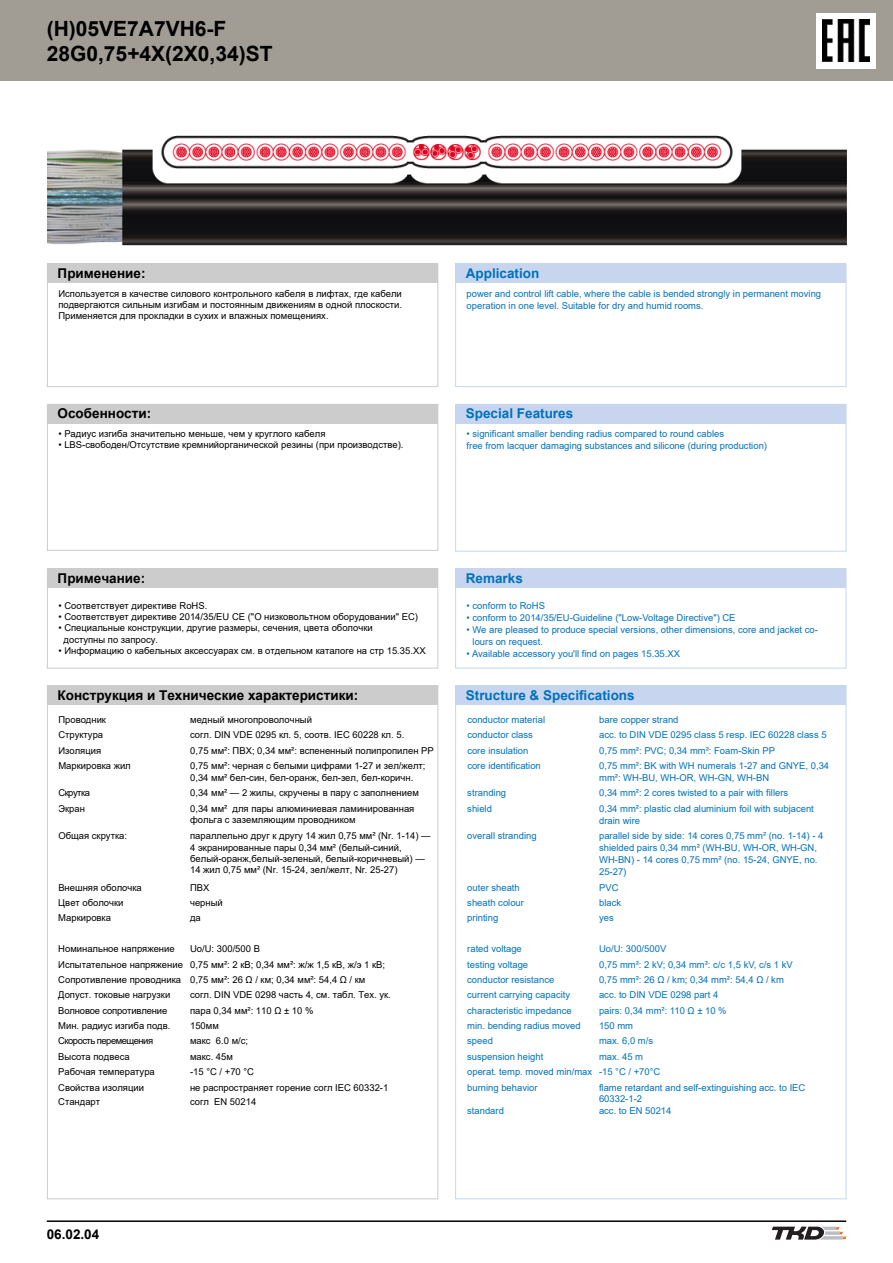
<style>
.page{position:relative;width:893px;height:1263px;background:#fff}
.page>*{position:absolute;margin:0;border:0;box-sizing:border-box;transform-origin:0 0}
.t1{font:700 21px/25.5px "Arial";color:#000}
.t2{font:700 13.5px "Arial";color:#000}
.t3{font:700 13.5px "Arial";color:#0071bc}
.t4{font:9.45px/11.4px "Arial";color:#000}
.t5{font:9.45px/12px "Arial";color:#0071bc}
.t6{font:9.45px "Arial";letter-spacing:-.055em;color:#000}
</style>
<div class="page">
<div style="left:0;top:0;width:893px;height:81px;background:#a19c94"></div>
<svg style="left:772px;top:1226px;width:74px;height:13px"></svg>
<hr style="left:47px;top:1220px;width:799px;height:2px;background:#000">
<img style="left:47px;top:135px;width:799px;height:111px">
<div style="left:47px;top:264px;width:391px;height:19px;background:#ccc"></div>
<div style="left:455px;top:264px;width:391px;height:19px;background:#c7d6ee"></div>
<div style="left:47px;top:685px;width:391px;height:20px;background:#ccc"></div>
<div style="left:455px;top:685px;width:391px;height:20px;background:#c7d6ee"></div>
<div style="left:47px;top:264px;width:391px;height:123px;border:1px solid #ccc"></div>
<div style="left:455px;top:264px;width:391px;height:123px;border:1px solid #c7d6ee"></div>
<div style="left:47px;top:404px;width:391px;height:19px;background:#ccc"></div>
<div style="left:455px;top:404px;width:391px;height:19px;background:#c7d6ee"></div>
<div style="left:47px;top:404px;width:391px;height:147px;border:1px solid #ccc"></div>
<div style="left:455px;top:404px;width:391px;height:147px;border:1px solid #c7d6ee"></div>
<div style="left:47px;top:568px;width:391px;height:20px;background:#ccc"></div>
<div style="left:455px;top:568px;width:391px;height:20px;background:#c7d6ee"></div>
<div style="left:47px;top:568px;width:391px;height:100px;border:1px solid #ccc"></div>
<div style="left:455px;top:568px;width:391px;height:100px;border:1px solid #c7d6ee"></div>
<div style="left:816px;top:13px;width:60px;height:55px;background:#fff"></div>
<img style="left:822px;top:20px;width:48px;height:41px">
<h1 class="t1" style="left:47px;top:16px;width:227px">(H)05VE7A7VH6-F<br>28G0,75+4X(2X0,34)ST</h1>
<h2 class="t2" style="left:58px;top:264px;width:89px">Применение:</h2>
<h2 class="t3" style="left:466px;top:264px;width:75px">Application</h2>
<p class="t4" style="left:58px;top:288px;width:345px;text-align:justify">Используется в качестве силового контрольного кабеля в лифтах, где кабели подвергаются сильным изгибам и постоянным движениям в одной плоскости.<br>Применяется для прокладки в сухих и влажных помещениях.</p>
<p class="t5" style="left:467px;top:287px;width:356px">power and control lift cable, where the cable is bended strongly in permanent moving operation in one level. Suitable for dry and humid rooms.</p>
<h2 class="t2" style="left:58px;top:404px;width:95px">Особенности:</h2>
<h2 class="t3" style="left:466px;top:404px;width:109px">Special Features</h2>
<p class="t4" style="left:58px;top:428px;width:269px">• Радиус изгиба значительно меньше, чем у круглого кабеля</p>
<p class="t4" style="left:58px;top:439px;width:347px">• LBS-свободен/Отсутствие кремнийорганической резины (при производстве).</p>
<p class="t5" style="left:467px;top:428px;width:302px">• significant smaller bending radius compared to round cables<br>free from lacquer damaging substances and silicone (during production)</p>
<h2 class="t2" style="left:58px;top:569px;width:89px">Примечание:</h2>
<h2 class="t3" style="left:466px;top:569px;width:59px">Remarks</h2>
<p class="t4" style="left:58px;top:599px;width:150px">• Соответствует директиве RoHS.</p>
<p class="t4" style="left:58px;top:611px;width:361px">• Соответствует директиве 2014/35/EU CE ("О низковольтном оборудовании" EC)</p>
<p class="t4" style="left:64px;top:622px;width:311px;text-indent:-5px">• Специальные конструкции, другие размеры, сечения, цвета оболочки доступны по запросу.</p>
<p class="t4" style="left:58px;top:645px;width:369px">• Информацию о кабельных аксессуарах см. в отдельном каталоге на стр 15.35.ХХ</p>
<p class="t5" style="left:467px;top:599px;width:80px">• conform to RoHS</p>
<p class="t5" style="left:467px;top:611px;width:270px">• conform to 2014/35/EU-Guideline ("Low-Voltage Directive") CE</p>
<p class="t5" style="left:473px;top:623px;width:347px;text-indent:-6px">• We are pleased to produce special versions, other dimensions, core and jacket co&shy;lours on request.</p>
<p class="t5" style="left:467px;top:647px;width:215px">• Available accessory you'll find on pages 15.35.XX</p>
<h2 class="t2" style="left:58px;top:686px;width:302px">Конструкция и Технические характеристики:</h2>
<h2 class="t3" style="left:466px;top:686px;width:170px">Structure &amp; Specifications</h2>
<p class="t4" style="left:58px;top:714px;width:49px">Проводник</p>
<p class="t4" style="left:190px;top:714px;width:123px">медный многопроволочный</p>
<p class="t5" style="left:467px;top:713px;width:79px">conductor material</p>
<p class="t5" style="left:599px;top:713px;width:81px">bare copper strand</p>
<p class="t4" style="left:58px;top:729px;width:46px">Структура</p>
<p class="t4" style="left:190px;top:729px;width:216px">согл. DIN VDE 0295 кл. 5, соотв. IEC 60228 кл. 5.</p>
<p class="t5" style="left:467px;top:729px;width:67px">conductor class</p>
<p class="t5" style="left:599px;top:729px;width:229px">acc. to DIN VDE 0295 class 5 resp. IEC 60228 class 5</p>
<p class="t4" style="left:58px;top:745px;width:44px">Изоляция</p>
<p class="t4" style="left:190px;top:745px;width:245px">0,75 мм²: ПВХ; 0,34 мм²: вспененный полипропилен PP</p>
<p class="t5" style="left:467px;top:744px;width:62px">core insulation</p>
<p class="t5" style="left:599px;top:744px;width:177px">0,75 mm²: PVC; 0,34 mm²: Foam-Skin PP</p>
<p class="t4" style="left:58px;top:760px;width:74px">Маркировка жил</p>
<p class="t4" style="left:190px;top:760px;width:237px;line-height:12px">0,75 мм²: черная с белыми цифрами 1-27 и зел/желт;<br>0,34 мм² бел-син, бел-оранж, бел-зел, бел-коричн.</p>
<p class="t5" style="left:467px;top:760px;width:75px">core identification</p>
<p class="t5" style="left:599px;top:760px;width:232px">0,75 mm²: BK with WH numerals 1-27 and GNYE, 0,34 mm²: WH-BU, WH-OR, WH-GN, WH-BN</p>
<p class="t6" style="left:58px;top:787px;width:33px">Скрутка</p>
<p class="t4" style="left:190px;top:787px;width:230px">0,34 мм² — 2 жилы, скручены в пару с заполнением</p>
<p class="t5" style="left:467px;top:787px;width:40px">stranding</p>
<p class="t5" style="left:599px;top:787px;width:191px">0,34 mm²: 2 cores twisted to a pair with fillers</p>
<p class="t4" style="left:58px;top:803px;width:28px">Экран</p>
<p class="t4" style="left:190px;top:803px;width:226px">0,34 мм² для пары алюминиевая ламинированная фольга с заземляющим проводником</p>
<p class="t5" style="left:467px;top:802px;width:26px">shield</p>
<p class="t5" style="left:599px;top:802px;width:216px">0,34 mm²: plastic clad aluminium foil with subjacent drain wire</p>
<p class="t4" style="left:58px;top:830px;width:70px">Общая скрутка:</p>
<p class="t4" style="left:190px;top:830px;width:242px">параллельно друг к другу 14 жил 0,75 мм² (Nr. 1-14) — 4 экранированные пары 0,34 мм² (белый-синий, белый-оранж,белый-зеленый, белый-коричневый) — 14 жил 0,75 мм² (Nr. 15-24, зел/желт, Nr. 25-27)</p>
<p class="t5" style="left:467px;top:830px;width:71px">overall stranding</p>
<p class="t5" style="left:599px;top:830px;width:226px">parallel side by side: 14 cores 0,75 mm² (no. 1-14) - 4 shielded pairs 0,34 mm² (WH-BU, WH-OR, WH-GN, WH-BN) - 14 cores 0,75 mm² (no. 15-24, GNYE, no.<br>25-27)</p>
<p class="t4" style="left:58px;top:881px;width:85px">Внешняя оболочка</p>
<p class="t4" style="left:190px;top:881px;width:21px">ПВХ</p>
<p class="t5" style="left:467px;top:881px;width:54px">outer sheath</p>
<p class="t5" style="left:599px;top:881px;width:21px">PVC</p>
<p class="t4" style="left:58px;top:897px;width:67px">Цвет оболочки</p>
<p class="t4" style="left:190px;top:897px;width:34px">черный</p>
<p class="t5" style="left:467px;top:897px;width:58px">sheath colour</p>
<p class="t5" style="left:599px;top:897px;width:24px">black</p>
<p class="t4" style="left:58px;top:912px;width:54px">Маркировка</p>
<p class="t4" style="left:190px;top:912px;width:12px">да</p>
<p class="t5" style="left:467px;top:912px;width:32px">printing</p>
<p class="t5" style="left:599px;top:912px;width:16px">yes</p>
<p class="t4" style="left:58px;top:943px;width:118px">Номинальное напряжение</p>
<p class="t4" style="left:190px;top:943px;width:71px">Uo/U: 300/500 В</p>
<p class="t5" style="left:467px;top:943px;width:56px">rated voltage</p>
<p class="t5" style="left:599px;top:943px;width:69px">Uo/U: 300/500V</p>
<p class="t4" style="left:58px;top:958px;width:328px">Испытательное напряжение 0,75 мм²: 2 кВ; 0,34 мм²: ж/ж 1,5 кВ, ж/э 1 кВ;</p>
<p class="t5" style="left:467px;top:958px;width:62px">testing voltage</p>
<p class="t5" style="left:599px;top:958px;width:195px">0,75 mm²: 2 kV; 0,34 mm²: c/c 1,5 kV, c/s 1 kV</p>
<p class="t4" style="left:58px;top:974px;width:309px">Сопротивление проводника 0,75 мм²: 26 Ω / км; 0,34 мм²: 54,4 Ω / км</p>
<p class="t5" style="left:467px;top:973px;width:89px">conductor resistance</p>
<p class="t5" style="left:599px;top:973px;width:186px">0,75 mm²: 26 Ω / km; 0,34 mm²: 54,4 Ω / km</p>
<p class="t4" style="left:58px;top:989px;width:114px">Допуст. токовые нагрузки</p>
<p class="t4" style="left:190px;top:989px;width:202px">согл. DIN VDE 0298 часть 4, см. табл. Тех. ук.</p>
<p class="t5" style="left:467px;top:989px;width:104px">current carrying capacity</p>
<p class="t5" style="left:599px;top:989px;width:121px">acc. to DIN VDE 0298 part 4</p>
<p class="t4" style="left:58px;top:1005px;width:111px">Волновое сопротивление</p>
<p class="t4" style="left:190px;top:1005px;width:125px">пара 0,34 мм²: 110 Ω ± 10 %</p>
<p class="t5" style="left:467px;top:1004px;width:106px">characteristic impedance</p>
<p class="t5" style="left:599px;top:1004px;width:129px">pairs: 0,34 mm²: 110 Ω ± 10 %</p>
<p class="t4" style="left:58px;top:1020px;width:114px">Мин. радиус изгиба подв.</p>
<p class="t4" style="left:190px;top:1020px;width:30px">150мм</p>
<p class="t5" style="left:467px;top:1020px;width:115px">min. bending radius moved</p>
<p class="t5" style="left:599px;top:1020px;width:36px">150 mm</p>
<p class="t6" style="left:58px;top:1035px;width:96px">Скорость перемещения</p>
<p class="t4" style="left:190px;top:1035px;width:60px">макс 6.0 м/с;</p>
<p class="t5" style="left:467px;top:1035px;width:27px">speed</p>
<p class="t5" style="left:599px;top:1035px;width:56px">max. 6,0 m/s</p>
<p class="t4" style="left:58px;top:1051px;width:73px">Высота подвеса</p>
<p class="t4" style="left:190px;top:1051px;width:44px">макс. 45м</p>
<p class="t5" style="left:467px;top:1050px;width:78px">suspension height</p>
<p class="t5" style="left:599px;top:1050px;width:46px">max. 45 m</p>
<p class="t4" style="left:58px;top:1066px;width:98px">Рабочая температура</p>
<p class="t4" style="left:190px;top:1066px;width:66px">-15 °C / +70 °C</p>
<p class="t5" style="left:467px;top:1066px;width:195px">operat. temp. moved min/max -15 °C / +70°C</p>
<p class="t4" style="left:58px;top:1081px;width:87px">Свойства изоляции</p>
<p class="t4" style="left:190px;top:1081px;width:200px">не распространяет горение согл IEC 60332-1</p>
<p class="t4" style="left:58px;top:1095px;width:43px">Стандарт</p>
<p class="t4" style="left:190px;top:1095px;width:68px">согл EN 50214</p>
<p class="t5" style="left:467px;top:1081px;width:72px">burning behavior</p>
<p class="t5" style="left:599px;top:1081px;width:208px;line-height:11.4px">flame retardant and self-extinguishing acc. to IEC<br>60332-1-2</p>
<p class="t5" style="left:467px;top:1105px;width:38px">standard</p>
<p class="t5" style="left:599px;top:1105px;width:74px">acc. to EN 50214</p>
<h2 class="t2" style="left:47px;top:1225px;width:54px">06.02.04</h2>
</div>
